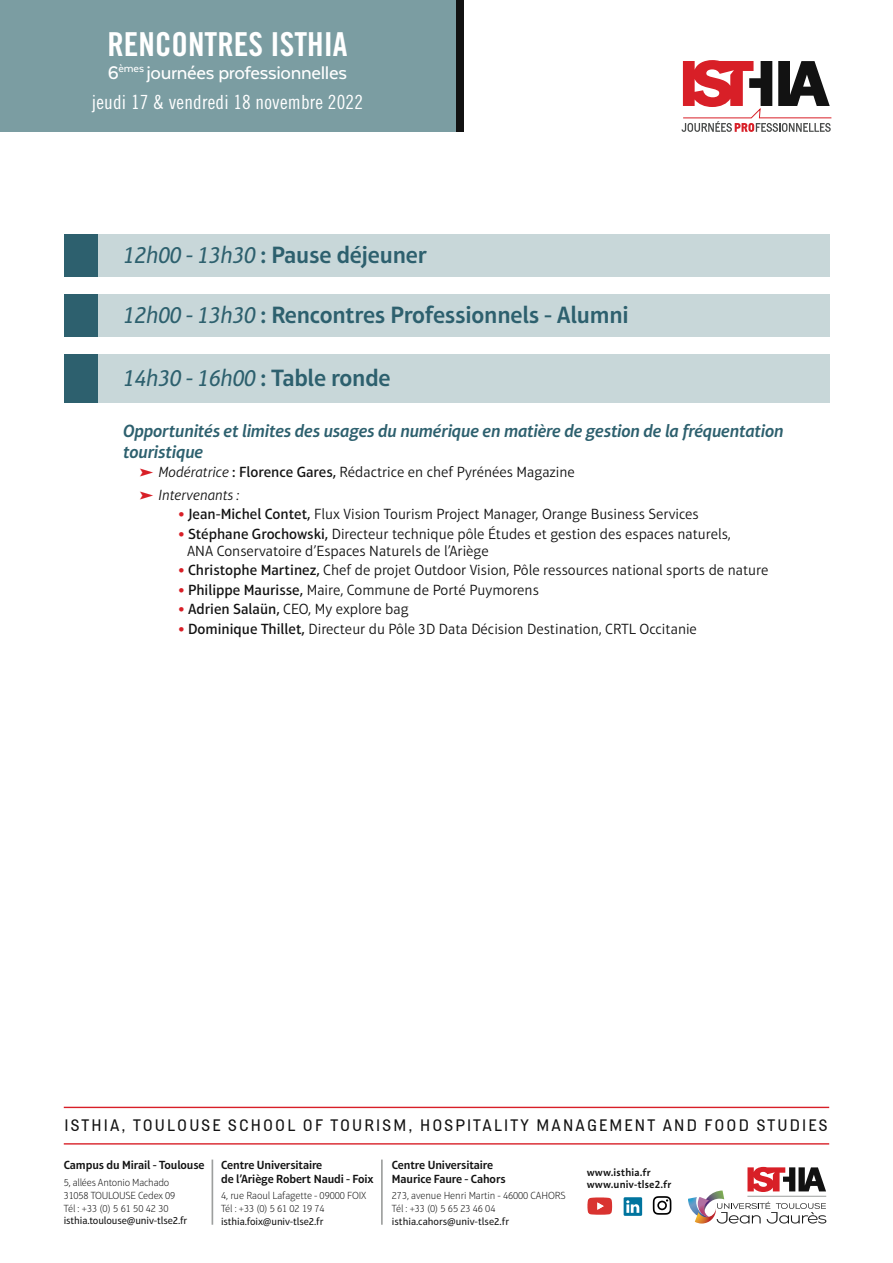
<style>
.page{position:relative;width:893px;height:1263px;background:#fff}
.page>*{position:absolute;margin:0;border:0;box-sizing:border-box;transform-origin:0 0}
.t1{font:33px "Trade Gothic LT Std Bd Cn 20";color:#fff}
.t2{font:600 24px "Aptifer Sans LT Pro";letter-spacing:-.01em;color:#2d606e}
.t3{font:italic 24px "Aptifer Sans LT Pro";letter-spacing:-.01em;color:#2d606e}
.t4{font:500 21px "Texta Alt";letter-spacing:-.015em;color:#fff}
.t5{font:19.5px "Trade Gothic LT Std Cn 18";letter-spacing:.01em;color:#fff}
.t6{font:italic 600 18px/21px "Aptifer Sans LT Pro";letter-spacing:-.01em;color:#2d606e}
.t7{font:16.5px "Helsinki";letter-spacing:.13em;color:#121212}
.t8{font:300 15px/22.5px "Aptifer Sans LT Pro";color:#121212}
.t9{font:600 12px/14.2px "Aptifer Sans LT Pro";letter-spacing:-.01em;color:#121212}
.t10{font:100 10.5px/12.9px "Aptifer Sans LT Pro";letter-spacing:-.01em;color:#121212}
.t11{font:10.5px "Aptifer Sans LT Pro";letter-spacing:-.01em;color:#121212}
.t12{font:600 10.5px/12px "Aroma No 2 LT Pro";letter-spacing:.015em;color:#121212}
.s1{font-weight:400;font-style:italic}
.s2{font-weight:600;font-style:normal}
.s3{font-family:"Pointers";font-weight:400;color:#d81f27}
.s4{font-style:italic}
.s5{font-weight:500}
.s6{font-weight:900;color:#d81f27}
</style>
<div class="page">
<div style="left:64px;top:354px;width:35px;height:49px;background:#2d606e"></div>
<div style="left:64px;top:234px;width:35px;height:42px;background:#2d606e"></div>
<div style="left:64px;top:294px;width:35px;height:42px;background:#2d606e"></div>
<div style="left:98px;top:354px;width:731px;height:49px;background:#c8d7d9"></div>
<div style="left:98px;top:234px;width:731px;height:42px;background:#c8d7d9"></div>
<div style="left:98px;top:294px;width:731px;height:42px;background:#c8d7d9"></div>
<svg style="left:681px;top:60px;width:151px;height:72px"></svg>
<hr style="left:64px;top:1143px;width:765px;height:1px;background:#d81f27">
<hr style="left:64px;top:1107px;width:765px;height:1px;background:#d81f27">
<hr style="left:212px;top:1159px;width:1px;height:66px;background:#9d9f9e">
<hr style="left:381px;top:1159px;width:2px;height:66px;background:#9d9f9e">
<svg style="left:587px;top:1197px;width:25px;height:18px"></svg>
<div style="left:624px;top:1197px;width:18px;height:19px;background:#00749e"></div>
<svg style="left:626px;top:1200px;width:13px;height:13px"></svg>
<svg style="left:653px;top:1196px;width:18px;height:19px"></svg>
<svg style="left:688px;top:1167px;width:138px;height:56px"></svg>
<hr style="left:747px;top:1196px;width:79px;height:1px;background:#9d9f9e">
<div style="left:455px;top:0;width:8px;height:132px;background:#121212"></div>
<div style="left:0;top:0;width:455px;height:132px;background:#7b9da2"></div>
<h1 class="t1" style="left:107px;top:24px;width:242px">RENCONTRES ISTHIA</h1>
<h3 class="t4" style="left:108px;top:62px;width:241px">6<sup>èmes</sup> journées professionnelles</h3>
<h3 class="t5" style="left:92px;top:90px;width:273px">jeudi 17 &amp; vendredi 18 novembre 2022</h3>
<h2 class="t2" style="left:123px;top:241px;width:305px"><span class="s1">12h00 - 13h30</span> : Pause déjeuner</h2>
<h2 class="t2" style="left:123px;top:301px;width:507px"><span class="s1">12h00 - 13h30</span> : Rencontres Professionnels - Alumni</h2>
<h2 class="t3" style="left:123px;top:364px;width:269px">14h30 - 16h00 <span class="s2">: Table ronde</span></h2>
<p class="t6" style="left:123px;top:420px;width:662px">Opportunités et limites des usages du numérique en matière de gestion de la fréquentation touristique</p>
<p class="t8" style="left:140px;top:461px;width:436px"><span class="s3">d</span> <span class="s4">Modératrice</span> <span class="s5">: Florence Gares,</span> Rédactrice en chef Pyrénées Magazine <span class="s3">d</span> <span class="s4">Intervenants :</span></p>
<p class="t8" style="left:179px;top:503px;width:522px"><span class="s6">•</span> <span class="s5">Jean-Michel Contet,</span> Flux Vision Tourism Project Manager, Orange Business Services</p>
<p class="t8" style="left:187px;top:525px;width:545px;line-height:17.2px;text-indent:-9px"><span class="s6">•</span> <span class="s5">Stéphane Grochowski,</span> Directeur technique pôle Études et gestion des espaces naturels,<br>ANA Conservatoire d’Espaces Naturels de l’Ariège</p>
<p class="t8" style="left:179px;top:559px;width:591px"><span class="s6">•</span> <span class="s5">Christophe Martinez,</span> Chef de projet Outdoor Vision, Pôle ressources national sports de nature</p>
<p class="t8" style="left:179px;top:579px;width:362px"><span class="s6">•</span> <span class="s5">Philippe Maurisse,</span> Maire, Commune de Porté Puymorens</p>
<p class="t8" style="left:179px;top:598px;width:232px"><span class="s6">•</span> <span class="s5">Adrien Salaün,</span> CEO, My explore bag</p>
<p class="t8" style="left:179px;top:618px;width:520px"><span class="s6">•</span> <span class="s5">Dominique Thillet,</span> Directeur du Pôle 3D Data Décision Destination, CRTL Occitanie</p>
<p class="t7" style="left:64px;top:1115px;width:765px">ISTHIA, TOULOUSE SCHOOL OF TOURISM, HOSPITALITY MANAGEMENT AND FOOD STUDIES</p>
<p class="t9" style="left:64px;top:1157px;width:142px">Campus du Mirail - Toulouse</p>
<p class="t10" style="left:64px;top:1176px;width:113px">5, allées Antonio Machado<br>31058 TOULOUSE Cedex 09<br>Tél : +33 (0) 5 61 50 42 30</p>
<p class="t11" style="left:64px;top:1215px;width:125px">isthia.toulouse@univ-tlse2.fr</p>
<p class="t9" style="left:221px;top:1157px;width:154px">Centre Universitaire<br>de l’Ariège Robert Naudi - Foix</p>
<p class="t10" style="left:221px;top:1189px;width:147px">4, rue Raoul Lafagette - 09000 FOIX<br>Tél : +33 (0) 5 61 02 19 74</p>
<p class="t11" style="left:221px;top:1215px;width:104px">isthia.foix@univ-tlse2.fr</p>
<p class="t9" style="left:392px;top:1157px;width:115px">Centre Universitaire<br>Maurice Faure - Cahors</p>
<p class="t10" style="left:392px;top:1189px;width:175px">273, avenue Henri Martin - 46000 CAHORS<br>Tél : +33 (0) 5 65 23 46 04</p>
<p class="t11" style="left:392px;top:1215px;width:119px">isthia.cahors@univ-tlse2.fr</p>
<p class="t12" style="left:587px;top:1166px;width:86px">www.isthia.fr www.univ-tlse2.fr</p>
</div>
